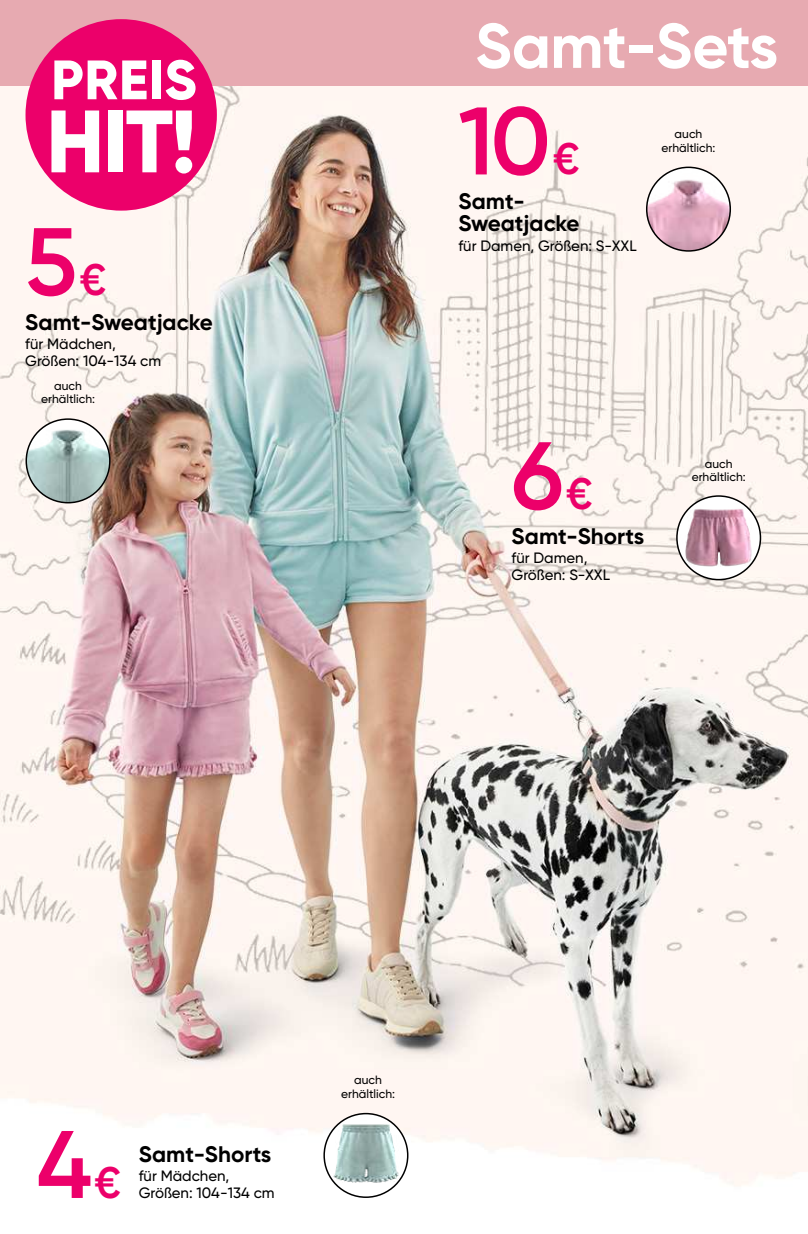
<style>
.page{position:relative;width:808px;height:1234px;background:#fff}
.page>*{position:absolute;margin:0;border:0;box-sizing:border-box;transform-origin:0 0}
.t1{font:600 95.7px "Gilroy";color:#ec006a}
.t2{font:800 88.2px "Gilroy";color:#fff}
.t3{font:700 63px "Gilroy";letter-spacing:-.01em;color:#fff}
.t4{font:800 55.35px "Gilroy";letter-spacing:.01em;color:#fff}
.t5{font:700 22.5px/22.5px "Gilroy";color:#000}
.t6{font:500 15px/16.8px "Gilroy";color:#000}
.t7{font:500 12px/13.5px "Gilroy";color:#000;text-align:center}
.s1{font-size:44.1px}
</style>
<div class="page">
<img style="left:0;top:85px;width:808px;height:1113px">
<div style="left:0;top:0;width:808px;height:85px;background:#e7aab1"></div>
<img style="left:647px;top:169px;width:83px;height:82px">
<div style="left:646px;top:166px;width:85px;height:86px;border:2px solid #000;border-radius:50%"></div>
<img style="left:680px;top:496px;width:77px;height:83px">
<div style="left:676px;top:495px;width:85px;height:85px;border:2px solid #000;border-radius:50%"></div>
<img style="left:26px;top:419px;width:84px;height:83px;border-radius:42px">
<div style="left:26px;top:418px;width:85px;height:85px;border:2px solid #000;border-radius:50%"></div>
<img style="left:328px;top:1113px;width:76px;height:83px">
<div style="left:323px;top:1112px;width:85px;height:85px;border:2px solid #000;border-radius:50%"></div>
<div style="left:26px;top:19px;width:191px;height:191px;background:#ec006a;border-radius:50%"></div>
<h3 class="t4" style="left:51px;top:50px;width:147px">PREIS</h3>
<h3 class="t3" style="left:475px;top:12px;width:304px">Samt-Sets</h3>
<h2 class="t2" style="left:46px;top:94px;width:152px">HIT!</h2>
<h1 class="t1" style="left:458px;top:98px;width:123px">10<span class="s1">€</span></h1>
<h1 class="t1" style="left:25px;top:218px;width:83px">5<span class="s1">€</span></h1>
<h3 class="t5" style="left:25px;top:311px;width:189px">Samt-Sweatjacke</h3>
<p class="t6" style="left:25px;top:336px;width:137px">für Mädchen,<br>Größen: 104-134 cm</p>
<p class="t7" style="left:41px;top:379px;width:55px">auch erhältlich:</p>
<h3 class="t5" style="left:458px;top:190px;width:123px">Samt-<br>Sweatjacke</h3>
<p class="t6" style="left:458px;top:238px;width:180px">für Damen, Größen: S-XXL</p>
<h1 class="t1" style="left:511px;top:432px;width:83px">6<span class="s1">€</span></h1>
<h3 class="t5" style="left:511px;top:525px;width:134px">Samt-Shorts</h3>
<p class="t6" style="left:511px;top:550px;width:100px">für Damen,<br>Größen: S-XXL</p>
<p class="t7" style="left:661px;top:128px;width:55px">auch erhältlich:</p>
<p class="t7" style="left:692px;top:457px;width:55px">auch erhältlich:</p>
<h1 class="t1" style="left:37px;top:1121px;width:86px">4<span class="s1">€</span></h1>
<h3 class="t5" style="left:139px;top:1142px;width:134px">Samt-Shorts</h3>
<p class="t6" style="left:139px;top:1167px;width:137px">für Mädchen,<br>Größen: 104-134 cm</p>
<p class="t7" style="left:341px;top:1073px;width:55px">auch erhältlich:</p>
</div>
